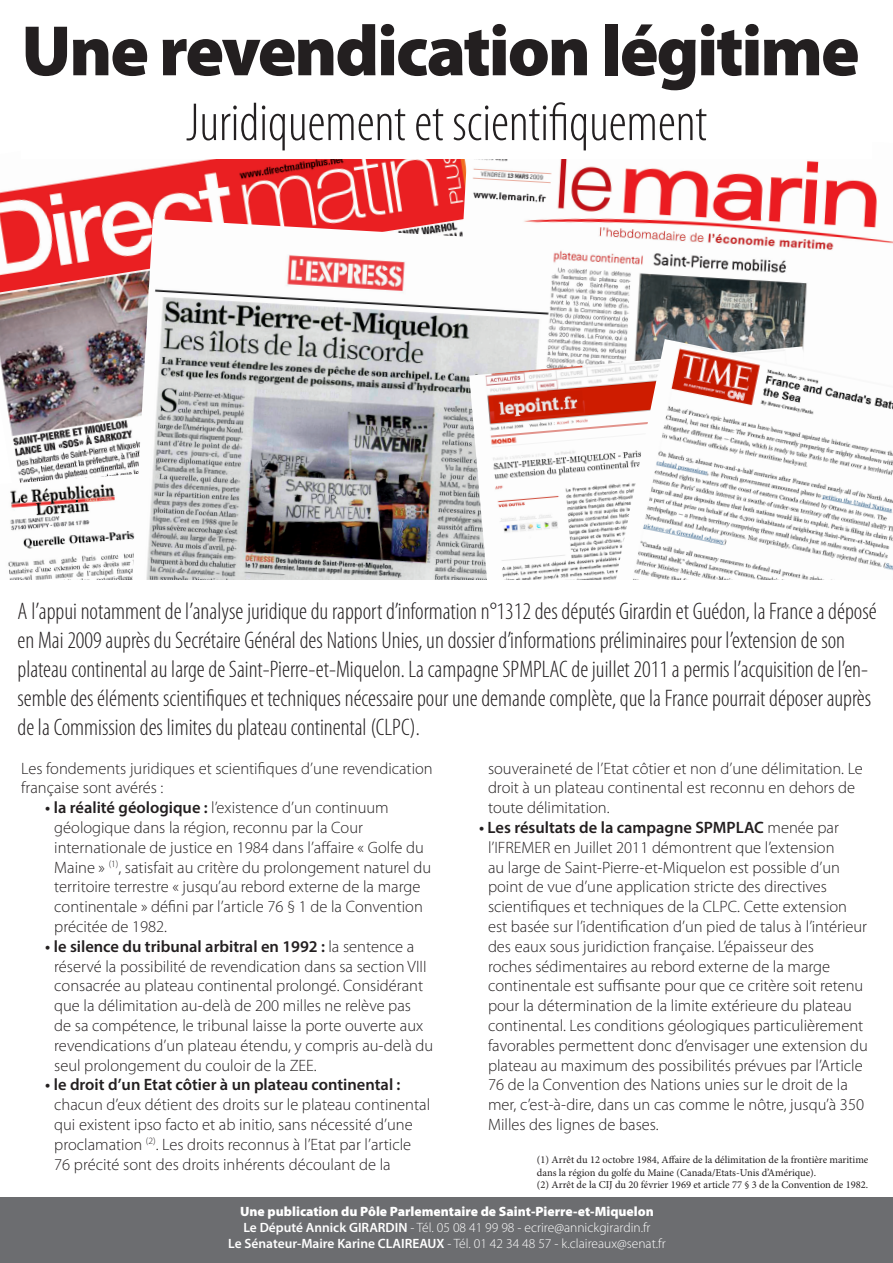
<style>
.page{position:relative;width:893px;height:1263px;background:#fff}
.page>*{position:absolute;margin:0;border:0;box-sizing:border-box;transform-origin:0 0}
.t1{font:900 72px "Myriad Pro";letter-spacing:-.03em;color:#231f20}
.t2{font:300 condensed 54px "Myriad Pro";color:#231f20}
.t3{font:300 condensed 24px/28.8px "Myriad Pro";color:#231f20}
.t4{font:300 16.5px/19.8px "Myriad Pro";color:#231f20}
.t5{font:300 13.5px "Myriad Pro";color:#fff}
.t6{font:900 13.5px "Myriad Pro";color:#fff}
.t7{font:10.5px/12.6px "Minion Pro";color:#231f20}
.s1{font-weight:600}
</style>
<div class="page">
<img style="left:0;top:159px;width:452px;height:304px">
<img style="left:8px;top:463px;width:119px;height:117px">
<img style="left:452px;top:159px;width:441px;height:187px">
<img style="left:127px;top:219px;width:426px;height:361px">
<img style="left:469px;top:346px;width:136px;height:234px">
<img style="left:605px;top:339px;width:288px;height:241px">
<div style="left:0;top:1197px;width:893px;height:66px;background:#6c6d70"></div>
<p class="t1" style="left:21px;top:3px;width:840px">Une revendication légitime</p>
<p class="t2" style="left:186px;top:90px;width:523px">Juridiquement et scientifiquement</p>
<p class="t3" style="left:18px;top:597px;width:861px">A l’appui notamment de l’analyse juridique du rapport d’information n°1312 des députés Girardin et Guédon, la France a déposé en Mai 2009 auprès du Secrétaire Général des Nations Unies, un dossier d’informations préliminaires pour l’extension de son plateau continental au large de Saint-Pierre-et-Miquelon. La campagne SPMPLAC de juillet 2011 a permis l’acquisition de l’en&shy;semble des éléments scientifiques et techniques nécessaire pour une demande complète, que la France pourrait déposer auprès de la Commission des limites du plateau continental (CLPC).</p>
<p class="t4" style="left:21px;top:758px;width:413px">Les fondements juridiques et scientifiques d’une revendication française sont avérés :</p>
<p class="t4" style="left:54px;top:798px;width:378px;text-indent:-9px"><span class="s1">• la réalité géologique :</span> l’existence d’un continuum géologique dans la région, reconnu par la Cour internationale de justice en 1984 dans l’affaire « Golfe du Maine » <sup>(1)</sup>, satisfait au critère du prolongement naturel du territoire terrestre « jusqu’au rebord externe de la marge continentale » défini par l’article 76 § 1 de la Convention précitée de 1982.</p>
<p class="t4" style="left:54px;top:936px;width:380px;text-indent:-9px"><span class="s1">• le silence du tribunal arbitral en 1992 :</span> la sentence a réservé la possibilité de revendication dans sa section VIII consacrée au plateau continental prolongé. Considérant que la délimitation au-delà de 200 milles ne relève pas<br>de sa compétence, le tribunal laisse la porte ouverte aux revendications d’un plateau étendu, y compris au-delà du seul prolongement du couloir de la ZEE.</p>
<p class="t4" style="left:54px;top:1075px;width:377px;text-indent:-9px"><span class="s1">• le droit d’un Etat côtier à un plateau continental : </span>chacun d’eux détient des droits sur le plateau continental qui existent ipso facto et ab initio, sans nécessité d’une proclamation <sup>(2)</sup>. Les droits reconnus à l’Etat par l’article 76 précité sont des droits inhérents découlant de la</p>
<p class="t4" style="left:488px;top:758px;width:376px">souveraineté de l’Etat côtier et non d’une délimitation. Le droit à un plateau continental est reconnu en dehors de toute délimitation.</p>
<p class="t4" style="left:488px;top:817px;width:381px;text-indent:-9px"><span class="s1">• Les résultats de la campagne SPMPLAC</span> menée par l’IFREMER en Juillet 2011 démontrent que l’extension<br>au large de Saint-Pierre-et-Miquelon est possible d’un point de vue d’une application stricte des directives scientifiques et techniques de la CLPC. Cette extension est basée sur l’identification d’un pied de talus à l’intérieur des eaux sous juridiction française. L’épaisseur des<br>roches sédimentaires au rebord externe de la marge continentale est suffisante pour que ce critère soit retenu pour la détermination de la limite extérieure du plateau continental. Les conditions géologiques particulièrement favorables permettent donc d’envisager une extension du plateau au maximum des possibilités prévues par l’Article 76 de la Convention des Nations unies sur le droit de la mer, c’est-à-dire, dans un cas comme le nôtre, jusqu’à 350<br>Milles des lignes de bases.</p>
<p class="t7" style="left:537px;top:1154px;width:333px">(1) Arrêt du 12 octobre 1984, Affaire de la délimitation de la frontière maritime dans la région du golfe du Maine (Canada/Etats-Unis d’Amérique).</p>
<p class="t7" style="left:537px;top:1179px;width:333px">(2) Arrêt de la CIJ du 20 février 1969 et article 77 § 3 de la Convention de 1982.</p>
<p class="t6" style="left:240px;top:1202px;width:415px">Une publication du Pôle Parlementaire de Saint-Pierre-et-Miquelon</p>
<p class="t5" style="left:243px;top:1219px;width:409px"><span class="s1">Le Député Annick GIRARDIN</span> - Tél. 05 08 41 99 98 - ecrire@annickgirardin.fr</p>
<p class="t5" style="left:228px;top:1235px;width:439px"><span class="s1">Le Sénateur-Maire Karine CLAIREAUX</span> - Tél. 01 42 34 48 57 - k.claireaux@senat.fr</p>
</div>
